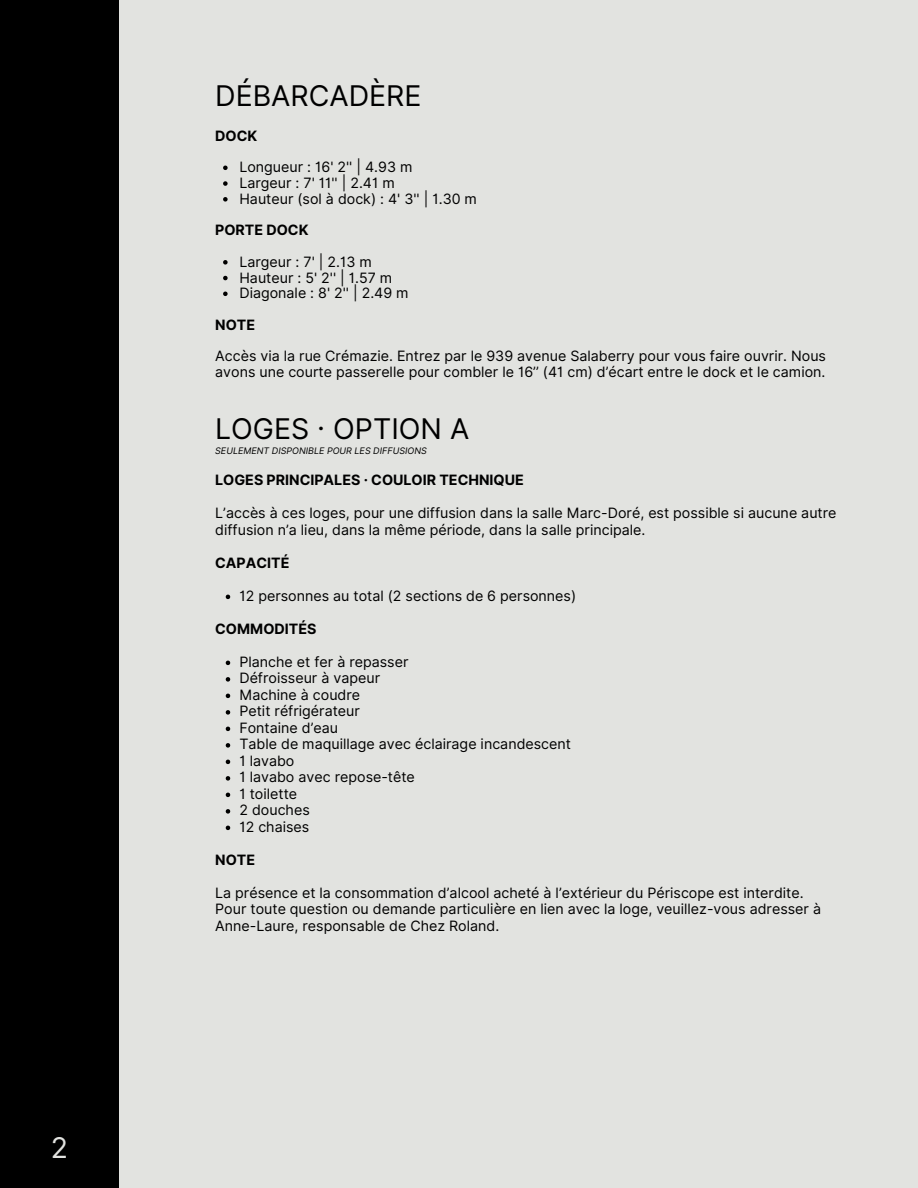
<style>
.page{position:relative;width:918px;height:1188px;background:#e2e3e0}
.page>*{position:absolute;margin:0;border:0;box-sizing:border-box;transform-origin:0 0}
.t1{font:28.5px "Inter";color:#000}
.t2{font:28.5px "Inter";color:#e2e3e0}
.t3{font:14.25px/16.5px "Inter";color:#000}
.t4{font:700 14.25px "Inter";color:#000}
.t5{font:italic 9px "Inter";color:#000}
</style>
<div class="page">
<div style="left:0;top:0;width:119px;height:1188px;background:#000"></div>
<svg style="left:223px;top:166px;width:5px;height:4px"></svg>
<svg style="left:223px;top:181px;width:5px;height:5px"></svg>
<svg style="left:223px;top:197px;width:5px;height:5px"></svg>
<svg style="left:223px;top:260px;width:5px;height:5px"></svg>
<svg style="left:223px;top:276px;width:5px;height:4px"></svg>
<svg style="left:223px;top:292px;width:5px;height:4px"></svg>
<svg style="left:226px;top:595px;width:4px;height:4px"></svg>
<svg style="left:226px;top:661px;width:4px;height:4px"></svg>
<svg style="left:226px;top:677px;width:4px;height:5px"></svg>
<svg style="left:226px;top:694px;width:4px;height:4px"></svg>
<svg style="left:226px;top:710px;width:4px;height:5px"></svg>
<svg style="left:226px;top:727px;width:4px;height:4px"></svg>
<svg style="left:226px;top:743px;width:4px;height:5px"></svg>
<svg style="left:226px;top:760px;width:4px;height:4px"></svg>
<svg style="left:226px;top:776px;width:4px;height:5px"></svg>
<svg style="left:226px;top:793px;width:4px;height:4px"></svg>
<svg style="left:226px;top:809px;width:4px;height:5px"></svg>
<svg style="left:226px;top:826px;width:4px;height:4px"></svg>
<p class="t2" style="left:51px;top:1130px;width:19px">2</p>
<p class="t1" style="left:215px;top:79px;width:208px">DÉBARCADÈRE</p>
<p class="t4" style="left:215px;top:127px;width:44px">DOCK</p>
<p class="t3" style="left:239px;top:159px;width:175px">Longueur : 16' 2'' | 4.93 m</p>
<p class="t3" style="left:239px;top:175px;width:157px">Largeur : 7' 11'' | 2.41 m</p>
<p class="t3" style="left:239px;top:190px;width:239px">Hauteur (sol à dock) : 4' 3'' | 1.30 m</p>
<p class="t4" style="left:215px;top:222px;width:95px">PORTE DOCK</p>
<p class="t3" style="left:239px;top:253px;width:134px">Largeur : 7' | 2.13 m</p>
<p class="t3" style="left:239px;top:269px;width:154px">Hauteur : 5' 2'' | 1.57 m</p>
<p class="t3" style="left:239px;top:285px;width:171px">Diagonale : 8' 2'' | 2.49 m</p>
<p class="t4" style="left:215px;top:316px;width:41px">NOTE</p>
<p class="t3" style="left:215px;top:348px;width:612px;line-height:15.8px">Accès via la rue Crémazie. Entrez par le 939 avenue Salaberry pour vous faire ouvrir. Nous avons une courte passerelle pour combler le 16’’ (41 cm) d’écart entre le dock et le camion.</p>
<p class="t1" style="left:215px;top:412px;width:256px">LOGES · OPTION A</p>
<p class="t5" style="left:215px;top:445px;width:213px">SEULEMENT DISPONIBLE POUR LES DIFFUSIONS</p>
<p class="t4" style="left:215px;top:471px;width:310px">LOGES PRINCIPALES · COULOIR TECHNIQUE</p>
<p class="t3" style="left:215px;top:505px;width:623px">L’accès à ces loges, pour une diffusion dans la salle Marc-Doré, est possible si aucune autre diffusion n’a lieu, dans la même période, dans la salle principale.</p>
<p class="t4" style="left:215px;top:554px;width:76px">CAPACITÉ</p>
<p class="t3" style="left:239px;top:587px;width:338px">12 personnes au total (2 sections de 6 personnes)</p>
<p class="t4" style="left:215px;top:620px;width:103px">COMMODITÉS</p>
<p class="t3" style="left:239px;top:653px;width:171px">Planche et fer à repasser</p>
<p class="t3" style="left:239px;top:670px;width:142px">Défroisseur à vapeur</p>
<p class="t3" style="left:239px;top:686px;width:122px">Machine à coudre</p>
<p class="t3" style="left:239px;top:703px;width:122px">Petit réfrigérateur</p>
<p class="t3" style="left:239px;top:719px;width:100px">Fontaine d’eau</p>
<p class="t3" style="left:239px;top:736px;width:333px">Table de maquillage avec éclairage incandescent</p>
<p class="t3" style="left:239px;top:752px;width:57px">1 lavabo</p>
<p class="t3" style="left:239px;top:769px;width:177px">1 lavabo avec repose-tête</p>
<p class="t3" style="left:239px;top:785px;width:59px">1 toilette</p>
<p class="t3" style="left:239px;top:802px;width:72px">2 douches</p>
<p class="t3" style="left:239px;top:818px;width:71px">12 chaises</p>
<p class="t4" style="left:215px;top:851px;width:41px">NOTE</p>
<p class="t3" style="left:215px;top:884px;width:590px">La présence et la consommation d’alcool acheté à l’extérieur du Périscope est interdite.</p>
<p class="t3" style="left:215px;top:901px;width:607px">Pour toute question ou demande particulière en lien avec la loge, veuillez-vous adresser à<br>Anne-Laure, responsable de Chez Roland.</p>
</div>
